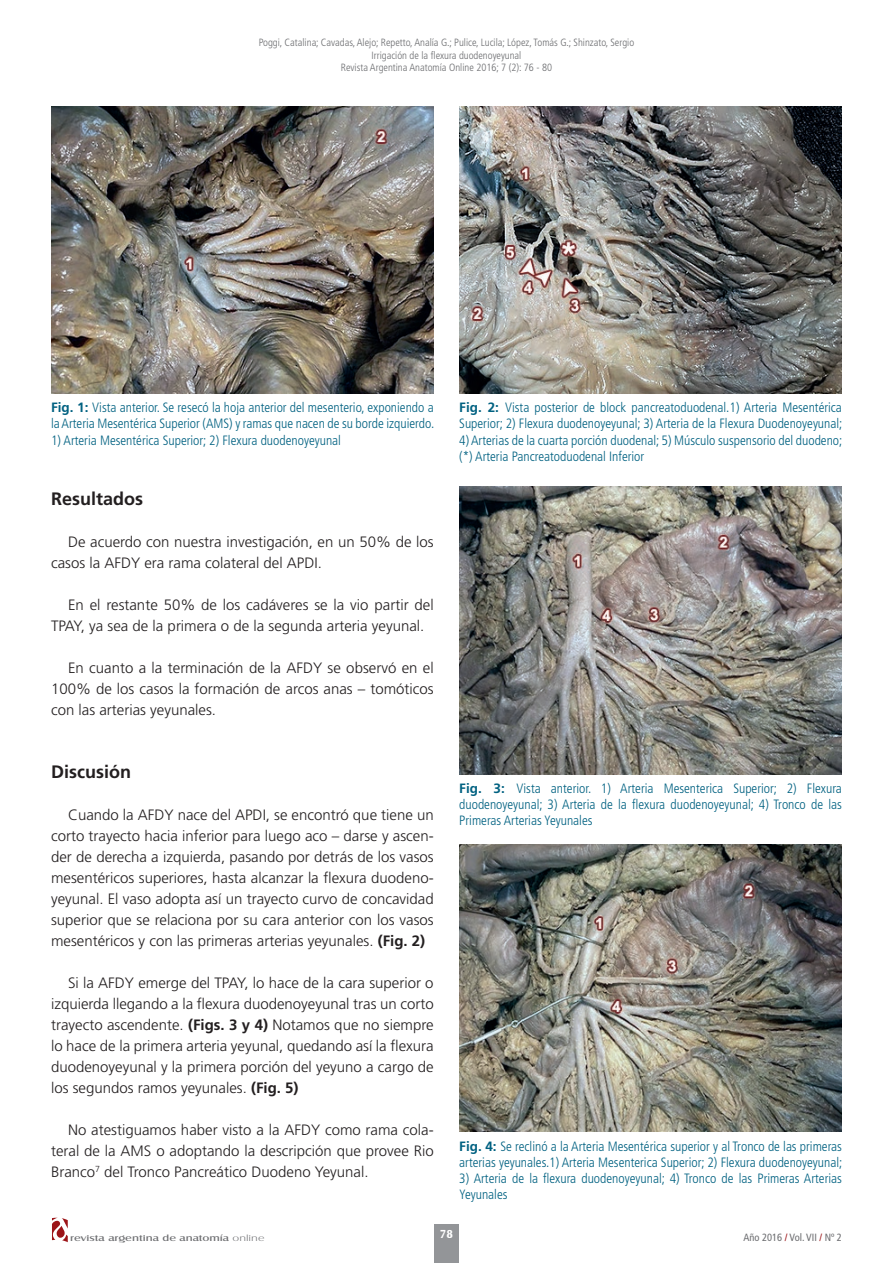
<style>
.page{position:relative;width:893px;height:1263px;background:#fff}
.page>*{position:absolute;margin:0;border:0;box-sizing:border-box;transform-origin:0 0}
.t1{font:700 18px "Frutiger LT Std";color:#231f20}
.t2{font:300 15px/21px "Frutiger LT Std";color:#231f20;text-align:justify}
.t3{font:300 condensed 13.5px/16.2px "Frutiger LT Std";color:#006181}
.t4{font:700 12px "Castle T";color:#fff}
.t5{font:300 condensed 10.5px/12.6px "Frutiger LT Std";color:#6c6d70;text-align:center}
.t6{font:condensed 10.5px "Frutiger LT Std";color:#6c6d70}
.t7{font:9px "Castle T";color:#6c6d70;scale:1.4 1}
.s1{font-weight:700;font-stretch:normal}
.s2{font-weight:700}
.s3{font-family:"Castle T Ligh"}
.s4{color:#9c1418}
</style>
<div class="page">
<svg style="left:52px;top:1218px;width:16px;height:24px"></svg>
<div style="left:434px;top:1224px;width:24px;height:39px;background:#939598"></div>
<img style="left:51px;top:106px;width:383px;height:288px">
<img style="left:459px;top:106px;width:383px;height:288px">
<img style="left:459px;top:487px;width:383px;height:287px">
<img style="left:459px;top:845px;width:383px;height:287px">
<p class="t5" style="left:259px;top:36px;width:377px">Poggi, Catalina; Cavadas, Alejo; Repetto, Analía G.; Pulice, Lucila; López, Tomás G.; Shinzato, Sergio<br>Irrigación de la flexura duodenoyeyunal<br>Revista Argentina Anatomía Online 2016; 7 (2): 76 - 80</p>
<p class="t3" style="left:51px;top:400px;width:385px"><span class="s1">Fig. 1:</span> Vista anterior. Se resecó la hoja anterior del mesenterio, exponiendo a la Arteria Mesentérica Superior (AMS) y ramas que nacen de su borde izquierdo.</p>
<p class="t3" style="left:51px;top:432px;width:291px">1) Arteria Mesentérica Superior; 2) Flexura duodenoyeyunal</p>
<p class="t1" style="left:51px;top:488px;width:93px">Resultados</p>
<p class="t2" style="left:51px;top:532px;width:384px;text-indent:17px">De acuerdo con nuestra investigación, en un 50% de los casos la AFDY era rama colateral del APDI.</p>
<p class="t2" style="left:51px;top:595px;width:384px;text-indent:17px">En el restante 50% de los cadáveres se la vio partir del<br>TPAY, ya sea de la primera o de la segunda arteria yeyunal.</p>
<p class="t2" style="left:51px;top:658px;width:384px;text-indent:17px">En cuanto a la terminación de la AFDY se observó en el 100% de los casos la formación de arcos anas – tomóticos con las arterias yeyunales.</p>
<p class="t1" style="left:51px;top:761px;width:81px">Discusión</p>
<p class="t2" style="left:51px;top:805px;width:384px;text-indent:17px">Cuando la AFDY nace del APDI, se encontró que tiene un corto trayecto hacia inferior para luego aco – darse y ascen&shy;der de derecha a izquierda, pasando por detrás de los vasos mesentéricos superiores, hasta alcanzar la flexura duodeno&shy;yeyunal. El vaso adopta así un trayecto curvo de concavidad superior que se relaciona por su cara anterior con los vasos mesentéricos y con las primeras arterias yeyunales. <span class="s2">(Fig. 2)</span></p>
<p class="t2" style="left:51px;top:973px;width:384px;text-indent:17px">Si la AFDY emerge del TPAY, lo hace de la cara superior o izquierda llegando a la flexura duodenoyeyunal tras un corto trayecto ascendente. <span class="s2">(Figs. 3 y 4)</span> Notamos que no siempre lo hace de la primera arteria yeyunal, quedando así la flexura duodenoyeyunal y la primera porción del yeyuno a cargo de los segundos ramos yeyunales. <span class="s2">(Fig. 5)</span></p>
<p class="t2" style="left:51px;top:1120px;width:384px;text-indent:17px">No atestiguamos haber visto a la AFDY como rama cola&shy;teral de la AMS o adoptando la descripción que provee Rio Branco<sup>7</sup> del Tronco Pancreático Duodeno Yeyunal.</p>
<p class="t3" style="left:459px;top:400px;width:385px"><span class="s1">Fig. 2:</span> Vista posterior de block pancreatoduodenal.1) Arteria Mesentérica<br>Superior; 2) Flexura duodenoyeyunal; 3) Arteria de la Flexura Duodenoyeyunal;</p>
<p class="t3" style="left:459px;top:432px;width:385px">4) Arterias de la cuarta porción duodenal; 5) Músculo suspensorio del duodeno; (*) Arteria Pancreatoduodenal Inferior</p>
<p class="t3" style="left:459px;top:780px;width:384px;text-align:justify"><span class="s1">Fig. 3:</span> Vista anterior. 1) Arteria Mesenterica Superior; 2) Flexura duodenoyeyunal; 3) Arteria de la flexura duodenoyeyunal; 4) Tronco de las Primeras Arterias Yeyunales</p>
<p class="t3" style="left:459px;top:1138px;width:385px"><span class="s1">Fig. 4:</span> Se reclinó a la Arteria Mesentérica superior y al Tronco de las primeras arterias yeyunales.1) Arteria Mesenterica Superior; 2) Flexura duodenoyeyunal;</p>
<p class="t3" style="left:459px;top:1170px;width:384px">3) Arteria de la flexura duodenoyeyunal; 4) Tronco de las Primeras Arterias<br>Yeyunales</p>
<p class="t7" style="left:70px;top:1234px;width:140px">revista argentina de anatomía <span class="s3">online</span></p>
<p class="t4" style="left:440px;top:1227px;width:15px">78</p>
<p class="t6" style="left:743px;top:1231px;width:100px">Año 2016 <span class="s4">/</span> Vol. VII <span class="s4">/</span> Nº 2</p>
</div>
